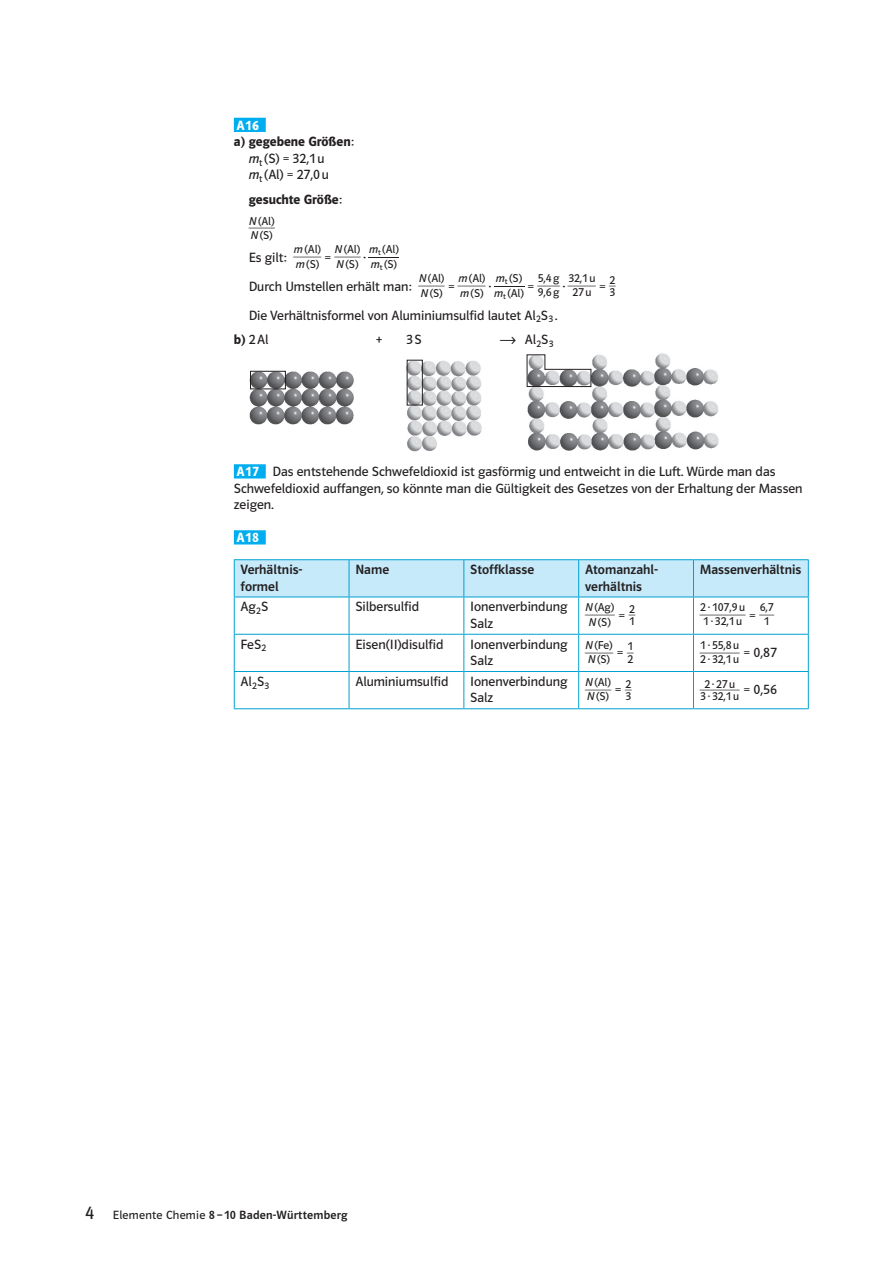
<style>
.page{position:relative;width:893px;height:1263px;background:#fff}
.page>*{position:absolute;margin:0;border:0;box-sizing:border-box;transform-origin:0 0}
.t1{font:13.5px/16.5px "Polo CEF";color:#231f20}
.t2{font:500 13.5px/16.5px "Polo CEF";color:#231f20}
.t3{font:600 13.5px "Polo CEF";color:#231f20}
.t4{font:600 13.5px "Polo CEF";letter-spacing:.025em;color:#fff}
.t5{font:500 12px "Polo CEF";letter-spacing:.02em;color:#231f20}
.t6{font:11.55px/14.4px "Polo CEF";color:#231f20}
.t7{font:italic 11.55px "Polo CEF";color:#231f20}
.t8{font:10.8px "Polo CEF";color:#231f20;scale:3.05 1}
.t9{font:10.8px "Polo CEF";color:#231f20;scale:3.5 1}
.s1{font-weight:400}
.s2{font-style:italic}
.s3{font-size:13.5px}
.s4{font-weight:600}
.s5{font-weight:600;color:#fff}
.s6{font-weight:400;font-size:18px}
</style>
<div class="page">
<div style="left:234px;top:118px;width:32px;height:14px;background:#00aeef"></div>
<div style="left:234px;top:464px;width:32px;height:14px;background:#00aeef"></div>
<div style="left:234px;top:530px;width:32px;height:14px;background:#00aeef"></div>
<div style="left:235px;top:560px;width:573px;height:37px;background:#c6eafa"></div>
<hr style="left:349px;top:560px;width:1px;height:37px;background:#00a1d2">
<hr style="left:463px;top:597px;width:1px;height:37px;background:#00a1d2">
<hr style="left:578px;top:597px;width:1px;height:37px;background:#00a1d2">
<hr style="left:349px;top:634px;width:115px;height:1px;background:#00a1d2">
<hr style="left:464px;top:634px;width:115px;height:1px;background:#00a1d2">
<hr style="left:463px;top:635px;width:1px;height:36px;background:#00a1d2">
<hr style="left:579px;top:634px;width:114px;height:1px;background:#00a1d2">
<hr style="left:578px;top:635px;width:1px;height:36px;background:#00a1d2">
<hr style="left:693px;top:634px;width:116px;height:1px;background:#00a1d2">
<hr style="left:349px;top:671px;width:115px;height:1px;background:#00a1d2">
<hr style="left:464px;top:671px;width:115px;height:1px;background:#00a1d2">
<hr style="left:463px;top:672px;width:1px;height:36px;background:#00a1d2">
<hr style="left:579px;top:671px;width:114px;height:1px;background:#00a1d2">
<hr style="left:578px;top:672px;width:1px;height:36px;background:#00a1d2">
<hr style="left:693px;top:671px;width:116px;height:1px;background:#00a1d2">
<hr style="left:463px;top:560px;width:1px;height:37px;background:#00a1d2">
<hr style="left:578px;top:560px;width:1px;height:37px;background:#00a1d2">
<hr style="left:234px;top:634px;width:115px;height:1px;background:#00a1d2">
<hr style="left:234px;top:671px;width:115px;height:1px;background:#00a1d2">
<hr style="left:234px;top:559px;width:115px;height:1px;background:#00a1d2">
<hr style="left:234px;top:560px;width:1px;height:37px;background:#00a1d2">
<hr style="left:349px;top:559px;width:115px;height:1px;background:#00a1d2">
<hr style="left:464px;top:559px;width:115px;height:1px;background:#00a1d2">
<hr style="left:579px;top:559px;width:114px;height:1px;background:#00a1d2">
<hr style="left:693px;top:559px;width:116px;height:1px;background:#00a1d2">
<hr style="left:693px;top:560px;width:1px;height:37px;background:#00a1d2">
<hr style="left:808px;top:560px;width:1px;height:37px;background:#00a1d2">
<hr style="left:349px;top:597px;width:115px;height:1px;background:#00a1d2">
<hr style="left:464px;top:597px;width:115px;height:1px;background:#00a1d2">
<hr style="left:579px;top:597px;width:114px;height:1px;background:#00a1d2">
<hr style="left:693px;top:597px;width:116px;height:1px;background:#00a1d2">
<hr style="left:693px;top:597px;width:1px;height:37px;background:#00a1d2">
<hr style="left:808px;top:597px;width:1px;height:37px;background:#00a1d2">
<hr style="left:693px;top:635px;width:1px;height:36px;background:#00a1d2">
<hr style="left:808px;top:635px;width:1px;height:36px;background:#00a1d2">
<hr style="left:693px;top:672px;width:1px;height:36px;background:#00a1d2">
<hr style="left:808px;top:672px;width:1px;height:36px;background:#00a1d2">
<hr style="left:349px;top:708px;width:115px;height:1px;background:#00a1d2">
<hr style="left:464px;top:708px;width:115px;height:1px;background:#00a1d2">
<hr style="left:579px;top:708px;width:114px;height:1px;background:#00a1d2">
<hr style="left:693px;top:708px;width:116px;height:1px;background:#00a1d2">
<hr style="left:234px;top:597px;width:115px;height:1px;background:#00a1d2">
<hr style="left:234px;top:597px;width:1px;height:37px;background:#00a1d2">
<hr style="left:349px;top:597px;width:1px;height:37px;background:#00a1d2">
<hr style="left:234px;top:635px;width:1px;height:36px;background:#00a1d2">
<hr style="left:349px;top:635px;width:1px;height:36px;background:#00a1d2">
<hr style="left:234px;top:672px;width:1px;height:36px;background:#00a1d2">
<hr style="left:349px;top:672px;width:1px;height:36px;background:#00a1d2">
<hr style="left:234px;top:708px;width:115px;height:1px;background:#00a1d2">
<img style="left:249px;top:378px;width:233px;height:74px">
<svg style="left:250px;top:359px;width:232px;height:47px"></svg>
<img style="left:527px;top:353px;width:192px;height:98px">
<svg style="left:526px;top:354px;width:66px;height:52px"></svg>
<p class="t4" style="left:237px;top:117px;width:24px">A16</p>
<p class="t3" style="left:234px;top:134px;width:122px">a) gegebene Größen<span class="s1">:</span></p>
<p class="t1" style="left:249px;top:150px;width:77px"><span class="s2">m</span><sub>t</sub> (S) = 32,1u</p>
<p class="t1" style="left:249px;top:167px;width:82px"><span class="s2">m</span><sub>t</sub> (Al) = 27,0u</p>
<p class="t3" style="left:249px;top:191px;width:95px">gesuchte Größe<span class="s1">:</span></p>
<p class="t6" style="left:249px;top:214px;width:28px"><sub>_</sub><span class="s2">N</span>(Al)<br><span class="s2">N</span>(S)</p>
<p class="t1" style="left:249px;top:249px;width:74px">Es gilt: <sup>_</sup><sup>m</sup><sup>(Al)</sup></p>
<p class="t6" style="left:369px;top:242px;width:32px"><sub>_</sub>(Al)</p>
<p class="t1" style="left:249px;top:278px;width:198px">Durch Umstellen erhält man: <sup>_</sup><sup>N</sup><sup>(Al)</sup></p>
<p class="t6" style="left:337px;top:243px;width:62px;text-indent:-41px"><span class="s2">m</span>(S) <span class="s3">=</span> <sub>_</sub><span class="s2">N</span>(Al)<br><span class="s2">N</span>(S) <sup>⋅</sup> <span class="s2">m</span><sub>t</sub> (S)</p>
<p class="t7" style="left:369px;top:242px;width:13px">m<sub>t</sub></p>
<p class="t6" style="left:494px;top:271px;width:32px"><sub>_</sub>(S)</p>
<p class="t6" style="left:494px;top:278px;width:67px"><span class="s2">m</span><sub>t</sub> (Al) <span class="s3">=</span> <sup>_</sup>5,4g</p>
<p class="t6" style="left:460px;top:271px;width:33px;text-indent:-39px"><span class="s2">N</span>(S) <span class="s3">=</span> <sub>_</sub><span class="s2">m</span>(Al) <span class="s2">m</span>(S) <sup>⋅</sup></p>
<p class="t7" style="left:496px;top:271px;width:13px">m<sub>t</sub></p>
<p class="t6" style="left:572px;top:272px;width:45px;line-height:14px;text-indent:-35px">9,6g <span class="s3">⋅</span> <sub>_</sub>32,1u<br>27u <sup>=</sup> <sup>_</sup>2</p>
<p class="t6" style="left:609px;top:285px;width:7px">3</p>
<p class="t1" style="left:234px;top:303px;width:325px;line-height:24.8px;text-indent:15px">Die Verhältnisformel von Aluminiumsulfid lautet Al<sub>2</sub>S<sub>3</sub> . <span class="s4">b)</span> 2Al</p>
<p class="t1" style="left:376px;top:332px;width:8px">+</p>
<p class="t1" style="left:406px;top:332px;width:17px">3S</p>
<p class="t1" style="left:500px;top:332px;width:55px">⟶ Al<sub>2</sub>S<sub>3</sub></p>
<p class="t1" style="left:234px;top:464px;width:570px"><span class="s5">A17</span> Das entstehende Schwefeldioxid ist gasförmig und entweicht in die Luft. Würde man das<br>Schwefeldioxid auffangen, so könnte man die Gültigkeit des Gesetzes von der Erhaltung der Massen zeigen.</p>
<p class="t4" style="left:237px;top:530px;width:24px">A18</p>
<p class="t2" style="left:241px;top:561px;width:63px">Verhältnis&shy;formel</p>
<p class="t2" style="left:355px;top:561px;width:35px">Name</p>
<p class="t2" style="left:470px;top:561px;width:65px">Stoffklasse</p>
<p class="t2" style="left:585px;top:561px;width:75px">Atomanzahl&shy;verhältnis</p>
<p class="t2" style="left:700px;top:561px;width:103px">Massenverhältnis</p>
<p class="t1" style="left:241px;top:599px;width:29px">Ag<sub>2</sub>S</p>
<p class="t1" style="left:355px;top:599px;width:65px">Silbersulfid</p>
<p class="t1" style="left:470px;top:599px;width:99px">Ionenverbindung<br>Salz</p>
<p class="t6" style="left:589px;top:599px;width:48px;line-height:15.1px;text-indent:-4px"><sub>_</sub><span class="s2">N</span>(Ag)<br><span class="s2">N</span>(S) <sup>=</sup> <sup>_</sup>2</p>
<p class="t6" style="left:700px;top:601px;width:75px;line-height:14px">2⋅107,9u<br>1⋅32,1u <sup>=</sup> <sup>_</sup>6,7</p>
<p class="t9" style="left:700px;top:604px;width:15px">__</p>
<p class="t6" style="left:629px;top:614px;width:7px">1</p>
<p class="t6" style="left:764px;top:614px;width:7px">1</p>
<p class="t1" style="left:241px;top:636px;width:27px">FeS<sub>2</sub></p>
<p class="t1" style="left:355px;top:636px;width:90px">Eisen(II)disulfid</p>
<p class="t1" style="left:470px;top:636px;width:99px">Ionenverbindung<br>Salz</p>
<p class="t6" style="left:585px;top:638px;width:50px"><sub>_</sub><span class="s2">N</span>(Fe)<br><span class="s2">N</span>(S) <sup>=</sup> <sup>_</sup>1</p>
<p class="t6" style="left:627px;top:652px;width:7px">2</p>
<p class="t6" style="left:700px;top:638px;width:78px;line-height:14px">1⋅55,8u<br>2⋅32,1u <sup>=</sup> <sup>0,87</sup></p>
<p class="t8" style="left:700px;top:642px;width:15px">__</p>
<p class="t1" style="left:241px;top:673px;width:30px">Al<sub>2</sub>S<sub>3</sub></p>
<p class="t1" style="left:355px;top:673px;width:94px">Aluminiumsulfid</p>
<p class="t1" style="left:470px;top:673px;width:99px">Ionenverbindung<br>Salz</p>
<p class="t6" style="left:585px;top:675px;width:48px"><sub>_</sub><span class="s2">N</span>(Al)<br><span class="s2">N</span>(S) <sup>=</sup> <sup>_</sup>2</p>
<p class="t6" style="left:626px;top:689px;width:7px">3</p>
<p class="t6" style="left:700px;top:678px;width:78px;line-height:12.3px;text-indent:4px">2⋅27u<br>3⋅32,1u <sup>=</sup> <sup>0,56</sup></p>
<p class="t8" style="left:700px;top:679px;width:15px">__</p>
<p class="t5" style="left:85px;top:1208px;width:264px"><span class="s6">4</span> <span class="s1">Elemente Chemie</span> 8 – 10 Baden-Württemberg</p>
</div>
